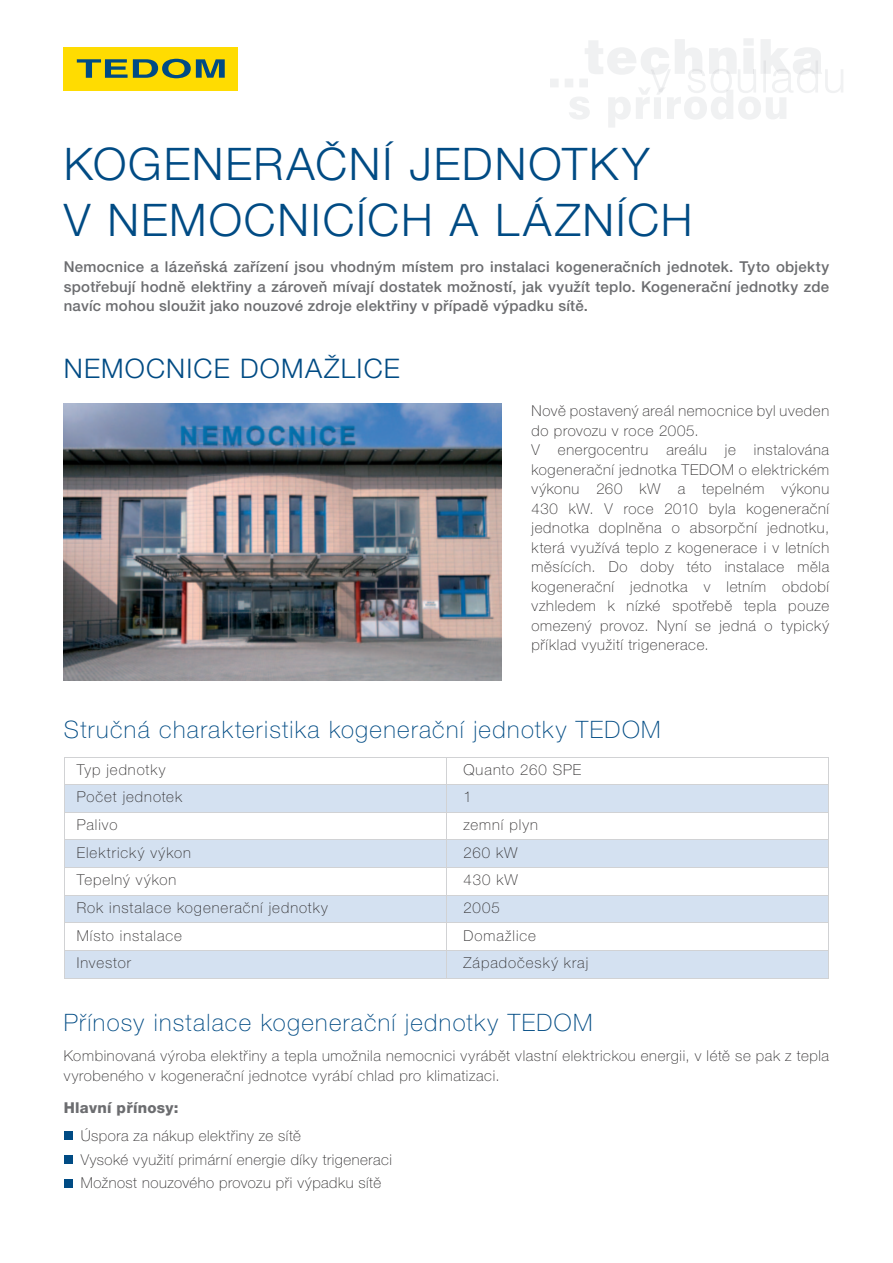
<style>
.page{position:relative;width:893px;height:1263px;background:#fff}
.page>*{position:absolute;margin:0;border:0;box-sizing:border-box;transform-origin:0 0}
.t1{font:300 45px/55.5px "Helvetica Neue CE";letter-spacing:.04em;color:#004b84}
.t2{font:300 27px "Helvetica Neue CE";letter-spacing:.045em;color:#004b84}
.t3{font:100 24px "Helvetica Neue CE";letter-spacing:.055em;color:#004b84}
.t4{font:100 15px/19.5px "Helvetica Neue CE";letter-spacing:.045em;color:#312f30}
.t5{font:500 15px/19.5px "Helvetica Neue CE";letter-spacing:.015em;color:#6c6d70;text-align:justify}
.t6{font:100 15px "Helvetica Neue CE";letter-spacing:.065em;color:#312f30}
.t7{font:800 15px "Helvetica Neue CE";letter-spacing:.02em;color:#6c6d70}
</style>
<div class="page">
<img style="left:64px;top:404px;width:438px;height:276px">
<div style="left:64px;top:47px;width:174px;height:43px;background:#ffdc01"></div>
<svg style="left:77px;top:59px;width:148px;height:19px"></svg>
<svg style="left:550px;top:38px;width:293px;height:89px"></svg>
<svg style="left:64px;top:757px;width:765px;height:221px"></svg>
<hr style="left:64px;top:978px;width:382px;height:1px;background:#d1d2d4">
<hr style="left:446px;top:978px;width:383px;height:1px;background:#d1d2d4">
<div style="left:64px;top:1131px;width:8px;height:9px;background:#004b84"></div>
<div style="left:64px;top:1155px;width:8px;height:8px;background:#004b84"></div>
<div style="left:64px;top:1179px;width:8px;height:8px;background:#004b84"></div>
<h1 class="t1" style="left:64px;top:137px;width:630px">KOGENERAČNÍ JEDNOTKY<br>V NEMOCNICÍCH A LÁZNÍCH</h1>
<p class="t5" style="left:64px;top:257px;width:767px">Nemocnice a lázeňská zařízení jsou vhodným místem pro instalaci kogeneračních jednotek. Tyto objekty spotřebují hodně elektřiny a zároveň mívají dostatek možností, jak využít teplo. Kogenerační jednotky zde navíc mohou sloužit jako nouzové zdroje elektřiny v případě výpadku sítě.</p>
<h2 class="t2" style="left:64px;top:355px;width:338px">NEMOCNICE DOMAŽLICE</h2>
<p class="t4" style="left:531px;top:401px;width:299px">Nově postavený areál nemocnice byl uveden do provozu v roce 2005.<br>V energocentru areálu je instalována kogenerační jednotka TEDOM o elektrickém výkonu 260 kW a tepelném výkonu 430 kW. V roce 2010 byla kogenerační jednotka doplněna o absorpční jednotku, která využívá teplo z kogenerace i v letních měsících. Do doby této instalace měla kogenerační jednotka v letním období vzhledem k nízké spotřebě tepla pouze omezený provoz. Nyní se jedná o typický příklad využití trigenerace.</p>
<h3 class="t3" style="left:64px;top:716px;width:598px">Stručná charakteristika kogenerační jednotky TEDOM</h3>
<p class="t6" style="left:77px;top:761px;width:90px">Typ jednotky</p>
<p class="t6" style="left:463px;top:761px;width:119px">Quanto 260 SPE</p>
<p class="t6" style="left:77px;top:789px;width:107px">Počet jednotek</p>
<p class="t4" style="left:463px;top:787px;width:10px">1</p>
<p class="t4" style="left:77px;top:815px;width:42px">Palivo</p>
<p class="t6" style="left:463px;top:816px;width:76px">zemní plyn</p>
<p class="t6" style="left:77px;top:844px;width:116px">Elektrický výkon</p>
<p class="t4" style="left:463px;top:843px;width:56px">260 kW</p>
<p class="t6" style="left:77px;top:872px;width:101px">Tepelný výkon</p>
<p class="t4" style="left:463px;top:870px;width:56px">430 kW</p>
<p class="t6" style="left:77px;top:899px;width:253px">Rok instalace kogenerační jednotky</p>
<p class="t4" style="left:463px;top:898px;width:38px">2005</p>
<p class="t4" style="left:77px;top:925px;width:107px">Místo instalace</p>
<p class="t6" style="left:463px;top:927px;width:74px">Domažlice</p>
<p class="t4" style="left:77px;top:953px;width:56px">Investor</p>
<p class="t6" style="left:463px;top:954px;width:126px">Západočeský kraj</p>
<h3 class="t3" style="left:64px;top:1009px;width:530px">Přínosy instalace kogenerační jednotky TEDOM</h3>
<p class="t4" style="left:64px;top:1046px;width:767px">Kombinovaná výroba elektřiny a tepla umožnila nemocnici vyrábět vlastní elektrickou energii, v létě se pak z tepla vyrobeného v kogenerační jednotce vyrábí chlad pro klimatizaci.</p>
<p class="t7" style="left:64px;top:1099px;width:116px">Hlavní přínosy:</p>
<p class="t4" style="left:81px;top:1124px;width:313px;line-height:23.7px">Úspora za nákup elektřiny ze sítě<br>Vysoké využití primární energie díky trigeneraci<br>Možnost nouzového provozu při výpadku sítě</p>
</div>
